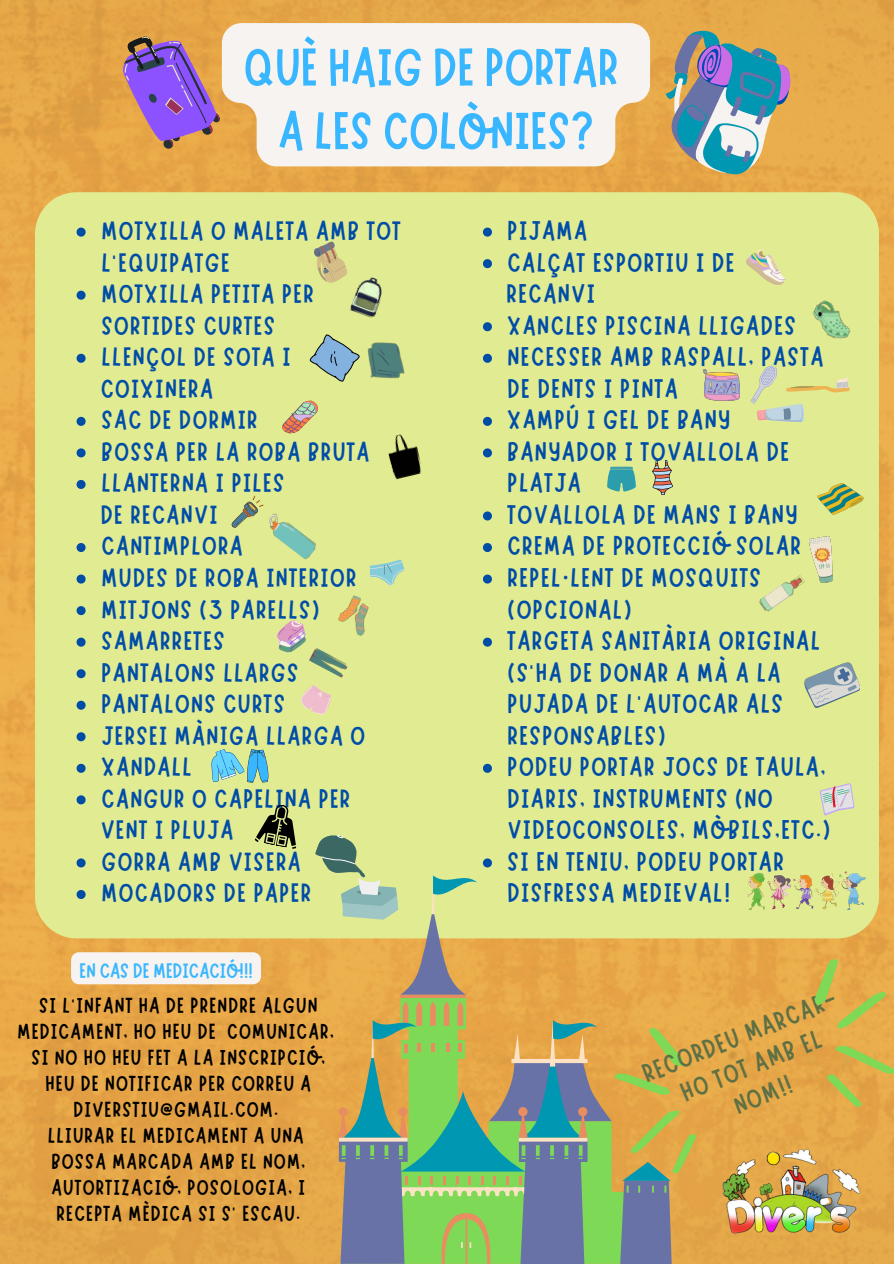
<style>
.page{position:relative;width:894px;height:1264px;background:#fff}
.page>*{position:absolute;margin:0;border:0;box-sizing:border-box;transform-origin:0 0}
.t1{font:53.4px "Marykate";color:#38b6ff}
.t2{font:27px/31.5px "Marykate";letter-spacing:.05em;color:#004da8}
.t3{font:27px/31.5px "Marykate";color:#5f7044;text-align:center}
.t4{font:26.7px/31.5px "Marykate";letter-spacing:.05em;color:#004da8}
.t5{font:21.75px/26px "Marykate";letter-spacing:.05em;color:#000;text-align:center}
.t6{font:21px "Marykate";color:#38b6ff}
.s1{font-family:"Noto Sans"}
</style>
<div class="page">
<img style="left:0;top:0;width:893px;height:1263px">
<div style="left:35px;top:192px;width:843px;height:746px;background:#e1eb92"></div>
<svg style="left:339px;top:875px;width:248px;height:126px;background:#e2c66b"></svg>
<svg style="left:633px;top:10px;width:174px;height:178px;background:#b0a37a"></svg>
<svg style="left:338px;top:1001px;width:393px;height:262px;background:#9ea66c"></svg>
<svg style="left:109px;top:21px;width:113px;height:131px;background:#b87f86"></svg>
<svg style="left:794px;top:956px;width:99px;height:157px;background:#dcad4a"></svg>
<svg style="left:77px;top:227px;width:9px;height:10px"></svg>
<svg style="left:77px;top:291px;width:9px;height:9px"></svg>
<svg style="left:77px;top:354px;width:9px;height:9px"></svg>
<svg style="left:77px;top:417px;width:9px;height:9px"></svg>
<svg style="left:77px;top:448px;width:9px;height:9px"></svg>
<svg style="left:77px;top:480px;width:9px;height:9px"></svg>
<svg style="left:77px;top:543px;width:9px;height:9px"></svg>
<svg style="left:77px;top:574px;width:9px;height:9px"></svg>
<svg style="left:77px;top:606px;width:9px;height:9px"></svg>
<svg style="left:77px;top:637px;width:9px;height:9px"></svg>
<svg style="left:77px;top:669px;width:9px;height:9px"></svg>
<svg style="left:77px;top:700px;width:9px;height:9px"></svg>
<svg style="left:77px;top:732px;width:9px;height:9px"></svg>
<svg style="left:77px;top:763px;width:9px;height:9px"></svg>
<svg style="left:77px;top:795px;width:9px;height:9px"></svg>
<svg style="left:77px;top:858px;width:9px;height:9px"></svg>
<svg style="left:77px;top:890px;width:9px;height:9px"></svg>
<img style="left:349px;top:274px;width:38px;height:45px">
<svg style="left:307px;top:332px;width:48px;height:52px;background:#aac3aa"></svg>
<svg style="left:277px;top:398px;width:46px;height:38px;background:#d3ca8b"></svg>
<img style="left:384px;top:431px;width:39px;height:48px">
<svg style="left:231px;top:494px;width:33px;height:34px"></svg>
<img style="left:262px;top:512px;width:56px;height:48px">
<svg style="left:273px;top:618px;width:35px;height:36px"></svg>
<img style="left:335px;top:593px;width:41px;height:43px">
<svg style="left:369px;top:559px;width:35px;height:26px"></svg>
<svg style="left:297px;top:682px;width:38px;height:35px"></svg>
<img style="left:309px;top:647px;width:39px;height:30px">
<svg style="left:204px;top:744px;width:41px;height:39px;background:#a6d9bb"></svg>
<img style="left:247px;top:749px;width:22px;height:34px">
<svg style="left:254px;top:801px;width:49px;height:48px;background:#949b60"></svg>
<img style="left:355px;top:332px;width:59px;height:59px">
<img style="left:746px;top:249px;width:37px;height:35px">
<img style="left:806px;top:298px;width:51px;height:45px">
<img style="left:703px;top:369px;width:36px;height:31px">
<svg style="left:483px;top:227px;width:9px;height:10px"></svg>
<svg style="left:483px;top:259px;width:9px;height:9px"></svg>
<svg style="left:483px;top:322px;width:9px;height:9px"></svg>
<svg style="left:483px;top:354px;width:9px;height:9px"></svg>
<svg style="left:483px;top:417px;width:9px;height:9px"></svg>
<svg style="left:483px;top:448px;width:9px;height:9px"></svg>
<svg style="left:483px;top:511px;width:9px;height:9px"></svg>
<svg style="left:483px;top:543px;width:9px;height:9px"></svg>
<svg style="left:483px;top:574px;width:9px;height:9px"></svg>
<svg style="left:483px;top:637px;width:9px;height:9px"></svg>
<svg style="left:483px;top:763px;width:9px;height:9px"></svg>
<svg style="left:483px;top:858px;width:9px;height:9px"></svg>
<svg style="left:606px;top:466px;width:30px;height:26px"></svg>
<img style="left:652px;top:461px;width:20px;height:33px">
<img style="left:817px;top:483px;width:45px;height:32px">
<img style="left:809px;top:536px;width:23px;height:46px">
<img style="left:757px;top:572px;width:49px;height:41px">
<svg style="left:311px;top:829px;width:166px;height:165px;background:#ccc881"></svg>
<img style="left:747px;top:871px;width:118px;height:38px">
<svg style="left:745px;top:362px;width:104px;height:62px;background:#dbe19a"></svg>
<svg style="left:819px;top:783px;width:35px;height:32px"></svg>
<img style="left:804px;top:662px;width:54px;height:45px">
<svg style="left:312px;top:240px;width:37px;height:46px;background:#cdc989"></svg>
<img style="left:714px;top:1135px;width:152px;height:112px">
<svg style="left:222px;top:23px;width:428px;height:143px;fill:#f7f3f0"></svg>
<div style="left:71px;top:952px;width:190px;height:32px;background:#f7f3f0;border-radius:8px"></div>
<p class="t1" style="left:243px;top:32px;width:377px">QUÈ HAIG DE PORTAR</p>
<p class="t1" style="left:278px;top:96px;width:317px">A LES COLÒNIES?</p>
<p class="t4" style="left:102px;top:212px;width:301px">MOTXILLA O MALETA AMB TOT<br>L'EQUIPATGE</p>
<p class="t4" style="left:102px;top:275px;width:214px">MOTXILLA PETITA PER<br>SORTIDES CURTES</p>
<p class="t4" style="left:102px;top:338px;width:191px">LLENÇOL DE SOTA I</p>
<p class="t4" style="left:102px;top:401px;width:157px">SAC DE DORMIR</p>
<p class="t4" style="left:102px;top:433px;width:269px">BOSSA PER LA ROBA BRUTA</p>
<p class="t4" style="left:102px;top:464px;width:184px">LLANTERNA I PILES</p>
<p class="t4" style="left:101px;top:370px;width:114px">COIXINERA</p>
<p class="t4" style="left:101px;top:496px;width:118px">DE RECANVI</p>
<p class="t4" style="left:102px;top:527px;width:143px">CANTIMPLORA</p>
<p class="t4" style="left:102px;top:559px;width:256px">MUDES DE ROBA INTERIOR</p>
<p class="t4" style="left:102px;top:590px;width:219px">MITJONS (3 PARELLS)</p>
<p class="t4" style="left:102px;top:622px;width:124px">SAMARRETES</p>
<p class="t4" style="left:102px;top:653px;width:198px">PANTALONS LLARGS</p>
<p class="t4" style="left:102px;top:685px;width:185px">PANTALONS CURTS</p>
<p class="t4" style="left:102px;top:717px;width:265px">JERSEI MÀNIGA LLARGA O</p>
<p class="t4" style="left:102px;top:748px;width:92px">XANDALL</p>
<p class="t4" style="left:102px;top:780px;width:250px">CANGUR O CAPELINA PER</p>
<p class="t4" style="left:101px;top:811px;width:134px">VENT I PLUJA</p>
<p class="t4" style="left:102px;top:843px;width:200px">GORRA AMB VISERA</p>
<p class="t4" style="left:102px;top:874px;width:211px">MOCADORS DE PAPER</p>
<p class="t6" style="left:79px;top:956px;width:175px">EN CAS DE MEDICACIÓ!!!</p>
<p class="t5" style="left:18px;top:990px;width:318px">SI L'INFANT HA DE PRENDRE ALGUN<br>MEDICAMENT, HO HEU DE COMUNICAR,</p>
<p class="t5" style="left:31px;top:1042px;width:295px">SI NO HO HEU FET A LA INSCRIPCIÓ,<br>HEU DE NOTIFICAR PER CORREU A<br>DIVERSTIU@GMAIL.COM.</p>
<p class="t5" style="left:48px;top:1119px;width:257px">LLIURAR EL MEDICAMENT A UNA</p>
<p class="t5" style="left:51px;top:1145px;width:255px;text-align:justify">BOSSA MARCADA AMB EL NOM, AUTORTIZACIÓ, POSOLOGIA, I RECEPTA MÈDICA SI S' ESCAU.</p>
<p class="t2" style="left:507px;top:212px;width:81px">PIJAMA</p>
<p class="t2" style="left:507px;top:244px;width:228px">CALÇAT ESPORTIU I DE</p>
<p class="t2" style="left:507px;top:307px;width:290px">XANCLES PISCINA LLIGADES</p>
<p class="t2" style="left:507px;top:338px;width:317px">NECESSER AMB RASPALL, PASTA<br>DE DENTS I PINTA</p>
<p class="t2" style="left:507px;top:401px;width:224px">XAMPÚ I GEL DE BANY</p>
<p class="t2" style="left:507px;top:433px;width:283px">BANYADOR I TOVALLOLA DE<br>PLATJA</p>
<p class="t2" style="left:507px;top:496px;width:291px">TOVALLOLA DE MANS I BANY</p>
<p class="t2" style="left:507px;top:527px;width:295px">CREMA DE PROTECCIÓ SOLAR</p>
<p class="t2" style="left:507px;top:559px;width:255px">REPEL<span class="s1">·</span>LENT DE MOSQUITS (OPCIONAL)</p>
<p class="t2" style="left:507px;top:622px;width:314px">TARGETA SANITÀRIA ORIGINAL (S'HA DE DONAR A MÀ A LA<br>PUJADA DE L'AUTOCAR ALS<br>RESPONSABLES)</p>
<p class="t2" style="left:507px;top:748px;width:324px">PODEU PORTAR JOCS DE TAULA,<br>DIARIS, INSTRUMENTS (NO<br>VIDEOCONSOLES, MÒBILS,ETC.)</p>
<p class="t2" style="left:507px;top:843px;width:278px">SI EN TENIU, PODEU PORTAR<br>DISFRESSA MEDIEVAL!</p>
<p class="t2" style="left:506px;top:275px;width:90px">RECANVI</p>
<p class="t3" style="left:636px;top:1057px;width:212px;rotate:-22deg">RECORDEU MARCAR-<br>HO TOT AMB EL<br>NOM!!</p>
</div>
